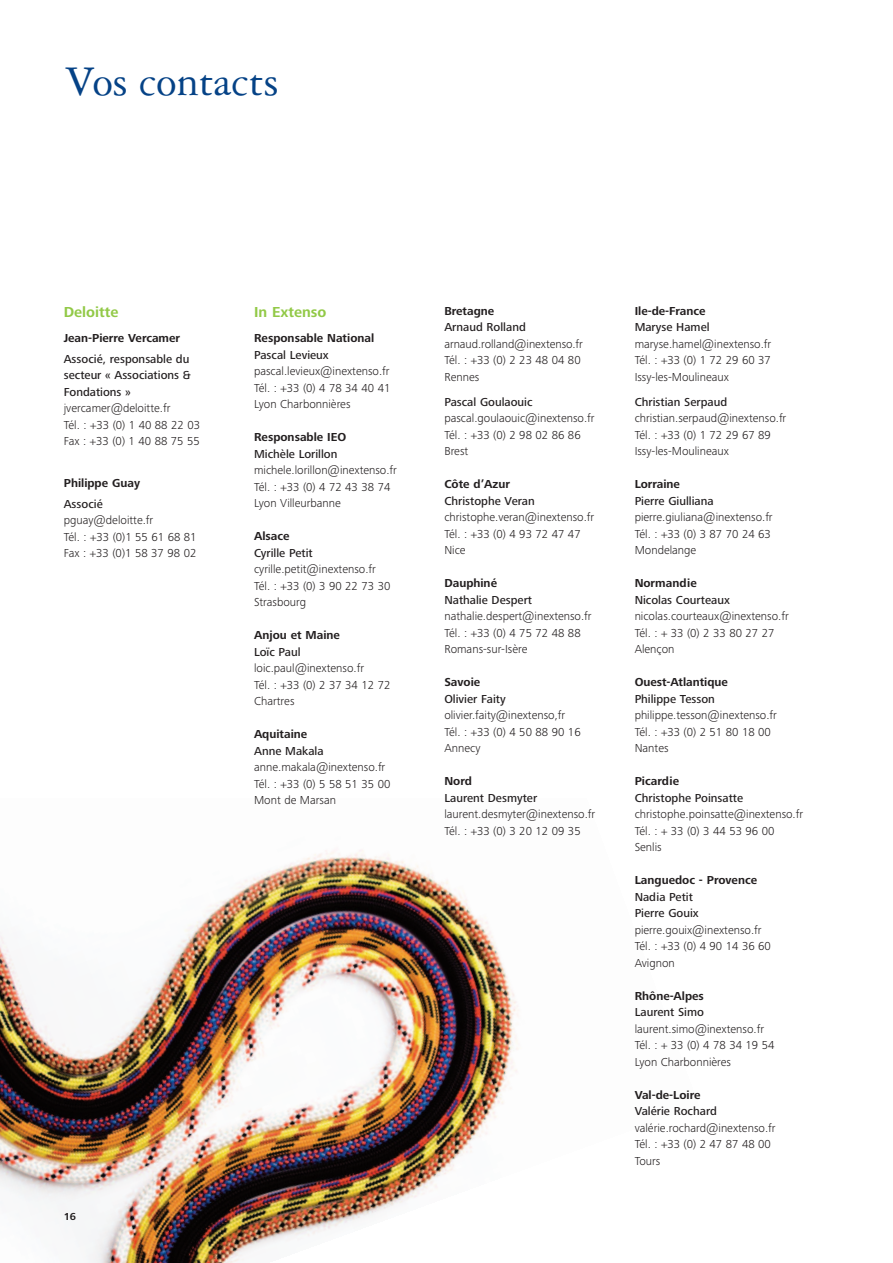
<style>
.page{position:relative;width:893px;height:1263px;background:#fff}
.page>*{position:absolute;margin:0;border:0;box-sizing:border-box;transform-origin:0 0}
.t1{font:45px "Garamond Three";color:#054286}
.t2{font:700 15px "Frutiger Next Pro";color:#92c947}
.t3{font:300 12px/16.5px "Frutiger Next Pro";color:#231f20}
.t4{font:500 12px/16.5px "Frutiger Next Pro";color:#231f20}
.t5{font:700 12px "Frutiger Next Pro";color:#231f20}
.t6{font:700 10.5px "Frutiger Next Pro";color:#231f20}
</style>
<div class="page">
<img style="left:0;top:850px;width:519px;height:413px">
<h1 class="t1" style="left:65px;top:66px;width:215px">Vos contacts</h1>
<p class="t2" style="left:64px;top:307px;width:56px">Deloitte</p>
<p class="t5" style="left:64px;top:334px;width:118px">Jean-Pierre Vercamer</p>
<p class="t4" style="left:64px;top:352px;width:129px">Associé, responsable du secteur « Associations &amp;<br>Fondations »</p>
<p class="t3" style="left:64px;top:401px;width:138px">jvercamer@deloitte.fr<br>Tél. : +33 (0) 1 40 88 22 03<br>Fax : +33 (0) 1 40 88 75 55</p>
<p class="t5" style="left:64px;top:479px;width:78px">Philippe Guay</p>
<p class="t4" style="left:64px;top:497px;width:40px">Associé</p>
<p class="t3" style="left:64px;top:513px;width:134px">pguay@deloitte.fr<br>Tél. : +33 (0)1 55 61 68 81<br>Fax : +33 (0)1 58 37 98 02</p>
<p class="t6" style="left:64px;top:1212px;width:14px">16</p>
<p class="t2" style="left:254px;top:307px;width:74px">In Extenso</p>
<p class="t5" style="left:254px;top:334px;width:122px">Responsable National</p>
<p class="t4" style="left:254px;top:348px;width:76px">Pascal Levieux</p>
<p class="t3" style="left:254px;top:364px;width:138px;text-align:justify">pascal.levieux@inextenso.fr Tél. : +33 (0) 4 78 34 40 41<br>Lyon Charbonnières</p>
<p class="t5" style="left:254px;top:433px;width:94px">Responsable IEO</p>
<p class="t4" style="left:254px;top:447px;width:85px">Michèle Lorillon</p>
<p class="t3" style="left:254px;top:463px;width:144px">michele.lorillon@inextenso.fr<br>Tél. : +33 (0) 4 72 43 38 74<br>Lyon Villeurbanne</p>
<p class="t5" style="left:254px;top:532px;width:37px">Alsace</p>
<p class="t4" style="left:254px;top:546px;width:60px">Cyrille Petit</p>
<p class="t3" style="left:254px;top:562px;width:138px">cyrille.petit@inextenso.fr<br>Tél. : +33 (0) 3 90 22 73 30<br>Strasbourg</p>
<p class="t5" style="left:254px;top:631px;width:87px">Anjou et Maine</p>
<p class="t4" style="left:254px;top:645px;width:48px">Loïc Paul</p>
<p class="t3" style="left:254px;top:661px;width:138px">loic.paul@inextenso.fr<br>Tél. : +33 (0) 2 37 34 12 72<br>Chartres</p>
<p class="t5" style="left:254px;top:730px;width:55px">Aquitaine</p>
<p class="t4" style="left:254px;top:744px;width:71px">Anne Makala</p>
<p class="t3" style="left:254px;top:760px;width:138px">anne.makala@inextenso.fr<br>Tél. : +33 (0) 5 58 51 35 00<br>Mont de Marsan</p>
<p class="t5" style="left:444px;top:307px;width:51px">Bretagne</p>
<p class="t4" style="left:444px;top:320px;width:83px">Arnaud Rolland</p>
<p class="t3" style="left:444px;top:337px;width:140px">arnaud.rolland@inextenso.fr<br>Tél. : +33 (0) 2 23 48 04 80<br>Rennes</p>
<p class="t4" style="left:444px;top:395px;width:90px">Pascal Goulaouic</p>
<p class="t3" style="left:444px;top:411px;width:152px">pascal.goulaouic@inextenso.fr<br>Tél. : +33 (0) 2 98 02 86 86<br>Brest</p>
<p class="t5" style="left:444px;top:480px;width:67px">Côte d’Azur</p>
<p class="t4" style="left:444px;top:494px;width:92px">Christophe Veran</p>
<p class="t3" style="left:444px;top:510px;width:151px">christophe.veran@inextenso.fr<br>Tél. : +33 (0) 4 93 72 47 47<br>Nice</p>
<p class="t5" style="left:444px;top:579px;width:54px">Dauphiné</p>
<p class="t4" style="left:444px;top:593px;width:89px">Nathalie Despert</p>
<p class="t3" style="left:444px;top:609px;width:149px">nathalie.despert@inextenso.fr<br>Tél. : +33 (0) 4 75 72 48 88<br>Romans-sur-Isère</p>
<p class="t5" style="left:444px;top:678px;width:37px">Savoie</p>
<p class="t4" style="left:444px;top:692px;width:63px">Olivier Faity</p>
<p class="t3" style="left:444px;top:708px;width:138px">olivier.faity@inextenso,fr<br>Tél. : +33 (0) 4 50 88 90 16<br>Annecy</p>
<p class="t5" style="left:444px;top:777px;width:29px">Nord</p>
<p class="t4" style="left:444px;top:791px;width:94px">Laurent Desmyter</p>
<p class="t3" style="left:444px;top:807px;width:152px">laurent.desmyter@inextenso.fr<br>Tél. : +33 (0) 3 20 12 09 35</p>
<p class="t5" style="left:635px;top:307px;width:72px">Ile-de-France</p>
<p class="t4" style="left:635px;top:320px;width:76px">Maryse Hamel</p>
<p class="t3" style="left:635px;top:337px;width:138px;text-align:justify">maryse.hamel@inextenso.fr Tél. : +33 (0) 1 72 29 60 37<br>Issy-les-Moulineaux</p>
<p class="t4" style="left:635px;top:395px;width:94px">Christian Serpaud</p>
<p class="t3" style="left:635px;top:411px;width:153px">christian.serpaud@inextenso.fr<br>Tél. : +33 (0) 1 72 29 67 89<br>Issy-les-Moulineaux</p>
<p class="t5" style="left:635px;top:480px;width:47px">Lorraine</p>
<p class="t4" style="left:635px;top:494px;width:81px">Pierre Giulliana</p>
<p class="t3" style="left:635px;top:510px;width:140px">pierre.giuliana@inextenso.fr<br>Tél. : +33 (0) 3 87 70 24 63<br>Mondelange</p>
<p class="t5" style="left:635px;top:579px;width:64px">Normandie</p>
<p class="t4" style="left:635px;top:593px;width:97px">Nicolas Courteaux</p>
<p class="t3" style="left:635px;top:609px;width:156px">nicolas.courteaux@inextenso.fr<br>Tél. : + 33 (0) 2 33 80 27 27<br>Alençon</p>
<p class="t5" style="left:635px;top:678px;width:95px">Ouest-Atlantique</p>
<p class="t4" style="left:635px;top:692px;width:82px">Philippe Tesson</p>
<p class="t3" style="left:635px;top:708px;width:144px">philippe.tesson@inextenso.fr<br>Tél. : +33 (0) 2 51 80 18 00<br>Nantes</p>
<p class="t5" style="left:635px;top:777px;width:46px">Picardie</p>
<p class="t4" style="left:635px;top:791px;width:110px">Christophe Poinsatte</p>
<p class="t3" style="left:635px;top:807px;width:170px">christophe.poinsatte@inextenso.fr<br>Tél. : + 33 (0) 3 44 53 96 00<br>Senlis</p>
<p class="t5" style="left:635px;top:876px;width:124px">Languedoc - Provence</p>
<p class="t4" style="left:635px;top:890px;width:66px">Nadia Petit<br>Pierre Gouix</p>
<p class="t3" style="left:635px;top:923px;width:138px">pierre.gouix@inextenso.fr<br>Tél. : +33 (0) 4 90 14 36 60<br>Avignon</p>
<p class="t5" style="left:635px;top:992px;width:71px">Rhône-Alpes</p>
<p class="t4" style="left:635px;top:1005px;width:71px">Laurent Simo</p>
<p class="t3" style="left:635px;top:1022px;width:141px">laurent.simo@inextenso.fr<br>Tél. : + 33 (0) 4 78 34 19 54<br>Lyon Charbonnières</p>
<p class="t5" style="left:635px;top:1091px;width:67px">Val-de-Loire</p>
<p class="t4" style="left:635px;top:1104px;width:84px">Valérie Rochard</p>
<p class="t3" style="left:635px;top:1121px;width:142px">valérie.rochard@inextenso.fr<br>Tél. : +33 (0) 2 47 87 48 00<br>Tours</p>
</div>
